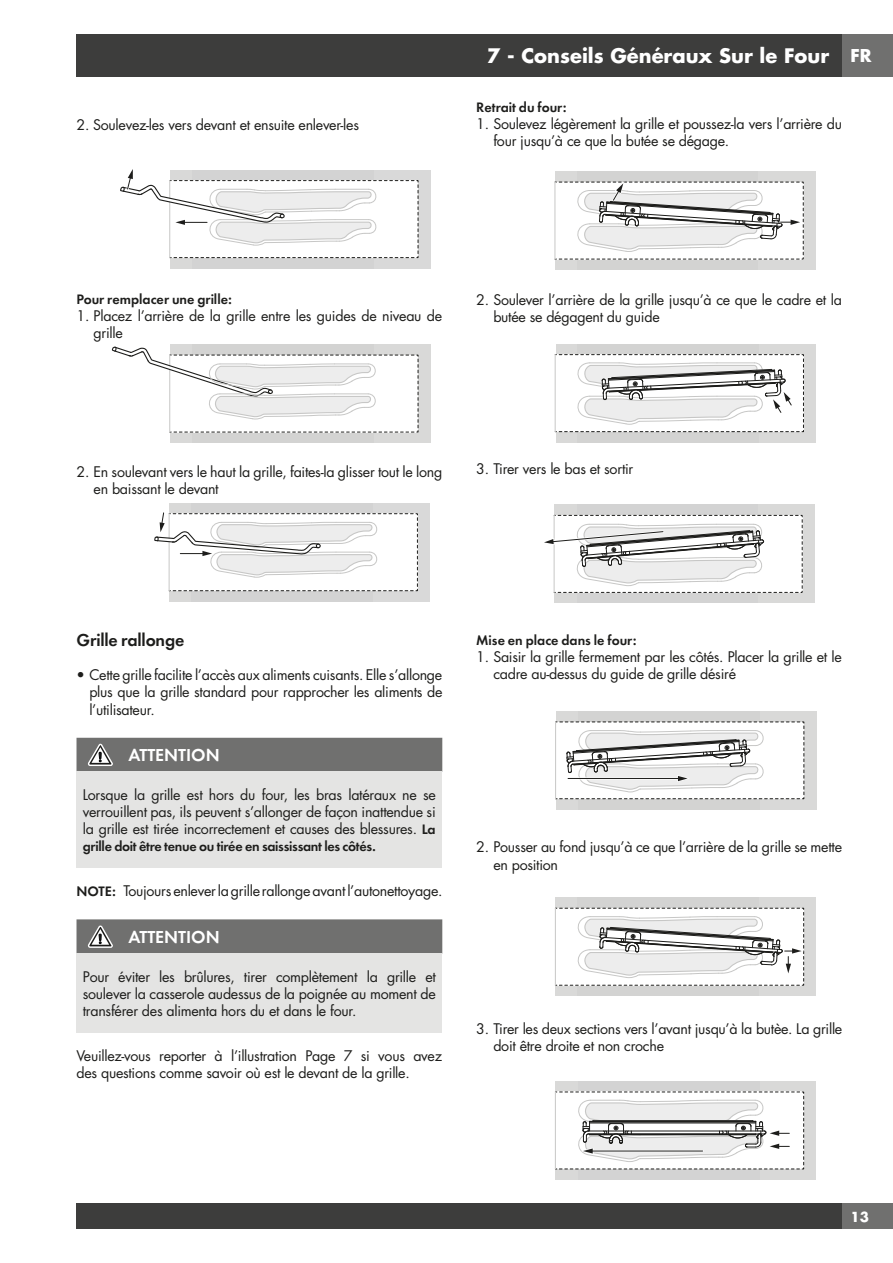
<style>
.page{position:relative;width:893px;height:1263px;background:#fff}
.page>*{position:absolute;margin:0;border:0;box-sizing:border-box;transform-origin:0 0}
.t1{font:700 19.5px "Futura";color:#fff}
.t2{font:18px "Futura Dem Bld";color:#fff}
.t3{font:18px "Futura Dem Bld";letter-spacing:-.01em;color:#1d1d1b}
.t4{font:700 17.25px "Futura";color:#fff}
.t5{font:14.25px/17.1px "Futura";letter-spacing:-.02em;color:#1d1d1b}
.t6{font:14.25px "Futura Dem Bld";color:#1d1d1b}
.t7{font:14.25px "Futura Dem Bld";letter-spacing:-.02em;color:#1d1d1b}
.t8{font:700 13.5px "Futura";color:#fff}
.s1{font-family:"Futura Dem Bld"}
</style>
<div class="page">
<div style="left:77px;top:34px;width:765px;height:43px;background:#3d3d3c"></div>
<div style="left:842px;top:34px;width:51px;height:43px;background:#70706f"></div>
<div style="left:77px;top:1203px;width:765px;height:26px;background:#3d3d3c"></div>
<div style="left:842px;top:1203px;width:51px;height:26px;background:#70706f"></div>
<div style="left:135px;top:170px;width:295px;height:98px;background:#d3d3d3"></div>
<div style="left:130px;top:170px;width:40px;height:98px;background:#fff"></div>
<svg style="left:120px;top:169px;width:299px;height:89px"></svg>
<div style="left:135px;top:344px;width:295px;height:99px;background:#d3d3d2"></div>
<div style="left:130px;top:344px;width:40px;height:99px;background:#fff"></div>
<svg style="left:111px;top:346px;width:308px;height:87px"></svg>
<div style="left:135px;top:503px;width:295px;height:98px;background:#d3d3d3"></div>
<div style="left:129px;top:503px;width:40px;height:98px;background:#fff"></div>
<svg style="left:154px;top:512px;width:264px;height:79px"></svg>
<div style="left:77px;top:772px;width:365px;height:96px;background:#e4e4e3"></div>
<div style="left:77px;top:738px;width:365px;height:34px;background:#70706f"></div>
<div style="left:77px;top:953px;width:365px;height:80px;background:#e4e4e3"></div>
<div style="left:77px;top:919px;width:365px;height:34px;background:#70706f"></div>
<div style="left:521px;top:172px;width:295px;height:98px;background:#d3d3d2"></div>
<div style="left:515px;top:172px;width:40px;height:98px;background:#fff"></div>
<svg style="left:555px;top:181px;width:249px;height:79px;background:#e2e2e1"></svg>
<div style="left:555px;top:344px;width:261px;height:98px;background:#d3d3d2"></div>
<svg style="left:555px;top:354px;width:249px;height:78px"></svg>
<div style="left:520px;top:505px;width:295px;height:98px;background:#d3d3d3"></div>
<div style="left:523px;top:505px;width:31px;height:98px;background:#fff"></div>
<svg style="left:544px;top:515px;width:259px;height:78px;background:#e3e3e3"></svg>
<div style="left:556px;top:711px;width:260px;height:98px;background:#d3d3d2"></div>
<hr style="left:555px;top:722px;width:1px;height:77px;background:#c7c7c6">
<svg style="left:556px;top:722px;width:249px;height:77px"></svg>
<div style="left:555px;top:898px;width:261px;height:98px;background:#d3d3d2"></div>
<svg style="left:555px;top:908px;width:249px;height:78px"></svg>
<div style="left:555px;top:1081px;width:261px;height:98px;background:#d3d3d3"></div>
<svg style="left:555px;top:1092px;width:249px;height:78px"></svg>
<p class="t5" style="left:77px;top:116px;width:284px">2. Soulevez-les vers devant et ensuite enlever-les</p>
<h1 class="t1" style="left:487px;top:42px;width:344px">7 - Conseils Généraux Sur le Four</h1>
<p class="t4" style="left:850px;top:46px;width:23px">FR</p>
<p class="t6" style="left:476px;top:98px;width:92px">Retrait du four:</p>
<p class="t5" style="left:493px;top:115px;width:350px;text-indent:-17px">1. Soulevez légèrement la grille et poussez-la vers l’arrière du four jusqu’à ce que la butée se dégage.</p>
<p class="t6" style="left:77px;top:290px;width:157px">Pour remplacer une grille:</p>
<p class="t5" style="left:94px;top:307px;width:350px;text-indent:-17px">1. Placez l’arrière de la grille entre les guides de niveau de grille</p>
<p class="t5" style="left:493px;top:291px;width:350px;text-indent:-17px">2. Soulever l’arrière de la grille jusqu’à ce que le cadre et la butée se dégagent du guide</p>
<p class="t5" style="left:94px;top:463px;width:350px;text-indent:-17px">2. En soulevant vers le haut la grille, faites-la glisser tout le long en baissant le devant</p>
<p class="t5" style="left:476px;top:460px;width:159px">3. Tirer vers le bas et sortir</p>
<p class="t3" style="left:77px;top:629px;width:109px">Grille rallonge</p>
<p class="t5" style="left:89px;top:666px;width:355px;text-align:justify;text-indent:-13px">• Cette grille facilite l’accès aux aliments cuisants. Elle s’allonge plus que la grille standard pour rapprocher les aliments de l’utilisateur.</p>
<p class="t2" style="left:128px;top:744px;width:93px">ATTENTION</p>
<p class="t5" style="left:83px;top:786px;width:355px;text-align:justify">Lorsque la grille est hors du four, les bras latéraux ne se verrouillent pas, ils peuvent s’allonger de façon inattendue si la grille est tirée incorrectement et causes des blessures. <span class="s1">La</span></p>
<p class="t7" style="left:83px;top:838px;width:295px">grille doit être tenue ou tirée en saississant les côtés.</p>
<p class="t5" style="left:77px;top:882px;width:368px"><span class="s1">NOTE:</span> Toujours enlever la grille rallonge avant l’autonettoyage.</p>
<p class="t2" style="left:128px;top:925px;width:93px">ATTENTION</p>
<p class="t5" style="left:83px;top:968px;width:355px;text-align:justify">Pour éviter les brûlures, tirer complètement la grille et soulever la casserole audessus de la poignée au moment de transférer des alimenta hors du et dans le four.</p>
<p class="t5" style="left:77px;top:1047px;width:367px">Veuillez-vous reporter à l’illustration Page 7 si vous avez des questions comme savoir où est le devant de la grille.</p>
<p class="t6" style="left:476px;top:631px;width:162px">Mise en place dans le four:</p>
<p class="t5" style="left:493px;top:648px;width:350px;text-indent:-17px">1. Saisir la grille fermement par les côtés. Placer la grille et le cadre au-dessus du guide de grille désiré</p>
<p class="t5" style="left:493px;top:838px;width:350px;text-indent:-17px">2. Pousser au fond jusqu’à ce que l’arrière de la grille se mette en position</p>
<p class="t5" style="left:493px;top:1020px;width:350px;text-indent:-17px">3. Tirer les deux sections vers l’avant jusqu’à la butèe. La grille doit être droite et non croche</p>
<p class="t8" style="left:850px;top:1207px;width:20px">13</p>
</div>
